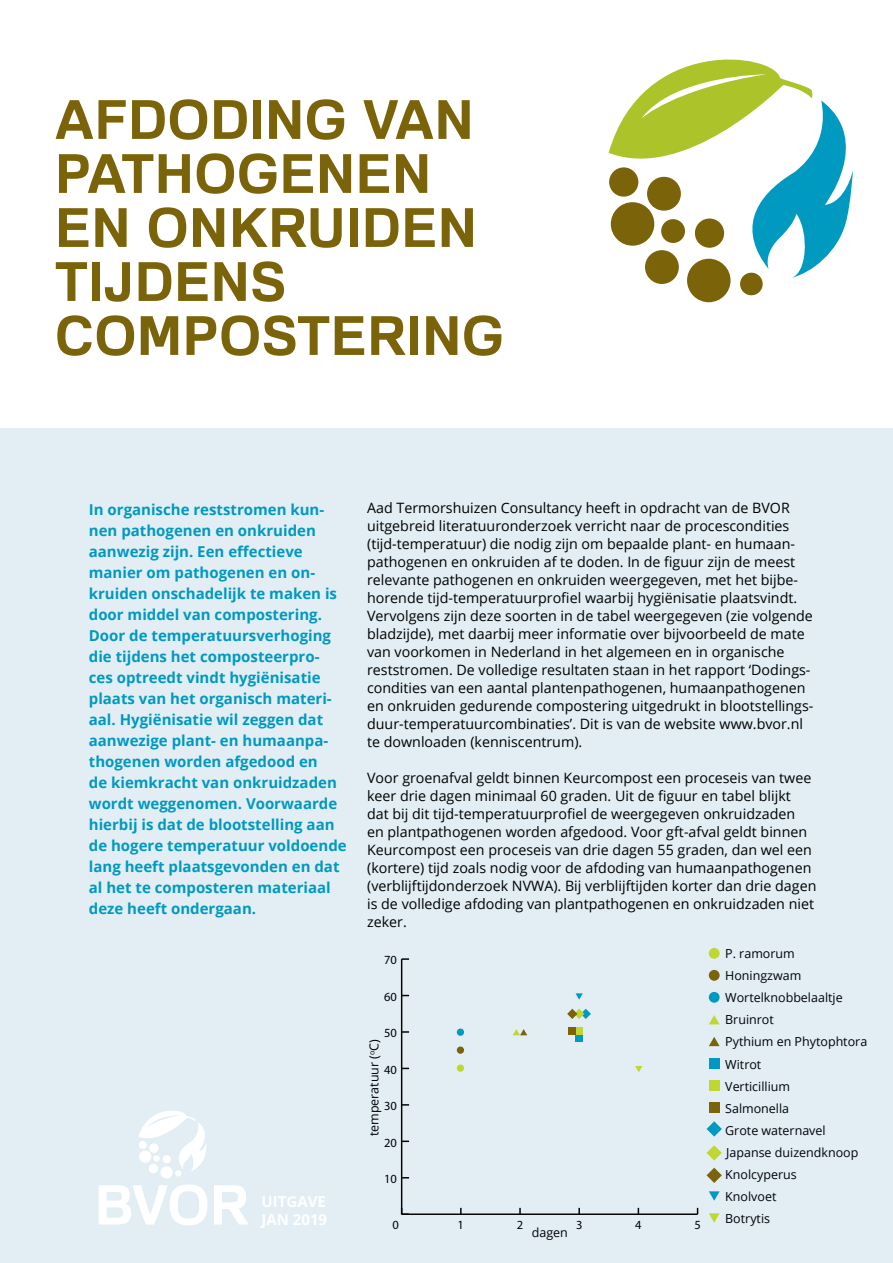
<style>
.page{position:relative;width:893px;height:1263px;background:#fff}
.page>*{position:absolute;margin:0;border:0;box-sizing:border-box;transform-origin:0 0}
.t1{font:700 54px/54px "Familiar Pro";letter-spacing:.01em;color:#7a6308}
.t2{font:700 15px/21px "Open Sans";color:#0099c0}
.t3{font:700 15px/18px "Open Sans";color:#fff}
.t4{font:14.25px/18px "Open Sans";color:#000}
.t5{font:12.45px/22px "Open Sans";color:#000108}
.t6{font:12.45px "Myriad Pro";color:#000108}
</style>
<div class="page">
<div style="left:0;top:428px;width:893px;height:835px;background:#e2eef4"></div>
<div style="left:687px;top:259px;width:43px;height:43px;background:#7a6308;border-radius:50%"></div>
<div style="left:740px;top:273px;width:23px;height:22px;background:#7a6308;border-radius:50%"></div>
<svg style="left:609px;top:60px;width:244px;height:223px"></svg>
<div style="left:160px;top:1166px;width:13px;height:12px;background:#fff;border-radius:50%"></div>
<div style="left:175px;top:1170px;width:7px;height:6px;background:#fff;border-radius:50%"></div>
<svg style="left:99px;top:1184px;width:108px;height:41px"></svg>
<svg style="left:214px;top:1185px;width:34px;height:39px"></svg>
<svg style="left:139px;top:1111px;width:68px;height:62px"></svg>
<hr style="left:402px;top:1213px;width:296px;height:2px;background:#000">
<svg style="left:460px;top:1208px;width:2px;height:6px"></svg>
<svg style="left:519px;top:1208px;width:2px;height:6px"></svg>
<hr style="left:401px;top:959px;width:1px;height:255px;background:#000">
<svg style="left:401px;top:1208px;width:8px;height:7px"></svg>
<svg style="left:402px;top:1140px;width:7px;height:2px"></svg>
<svg style="left:402px;top:1031px;width:7px;height:2px"></svg>
<svg style="left:402px;top:958px;width:7px;height:2px"></svg>
<svg style="left:513px;top:1029px;width:14px;height:6px"></svg>
<div style="left:457px;top:1064px;width:7px;height:8px;background:#bfd730;border-radius:50%"></div>
<div style="left:457px;top:1046px;width:7px;height:8px;background:#7a630a;border-radius:50%"></div>
<div style="left:457px;top:1028px;width:7px;height:8px;background:#0099c1;border-radius:50%"></div>
<div style="left:709px;top:948px;width:11px;height:11px;background:#bfd730;border-radius:50%"></div>
<div style="left:709px;top:970px;width:11px;height:11px;background:#7a630a;border-radius:50%"></div>
<div style="left:709px;top:992px;width:11px;height:11px;background:#0099c1;border-radius:50%"></div>
<svg style="left:709px;top:1015px;width:11px;height:9px"></svg>
<svg style="left:709px;top:1037px;width:11px;height:9px"></svg>
<div style="left:575px;top:1034px;width:8px;height:8px;background:#0099c1"></div>
<div style="left:709px;top:1058px;width:11px;height:11px;background:#0099c1"></div>
<div style="left:709px;top:1080px;width:11px;height:11px;background:#bfd730"></div>
<div style="left:709px;top:1102px;width:11px;height:11px;background:#7a630a"></div>
<svg style="left:707px;top:1121px;width:15px;height:15px"></svg>
<svg style="left:707px;top:1145px;width:15px;height:15px"></svg>
<svg style="left:707px;top:1168px;width:15px;height:15px"></svg>
<div style="left:576px;top:1027px;width:7px;height:7px;background:#bfd730"></div>
<div style="left:569px;top:1027px;width:7px;height:7px;background:#7a630a"></div>
<svg style="left:567px;top:1009px;width:24px;height:10px"></svg>
<svg style="left:575px;top:993px;width:8px;height:7px"></svg>
<svg style="left:709px;top:1191px;width:11px;height:10px"></svg>
<svg style="left:709px;top:1213px;width:11px;height:10px"></svg>
<svg style="left:635px;top:1066px;width:7px;height:6px"></svg>
<h1 class="t1" style="left:55px;top:92px;width:450px">AFDODING VAN<br>PATHOGENEN<br>EN ONKRUIDEN<br>TIJDENS<br>COMPOSTERING</h1>
<p class="t2" style="left:89px;top:499px;width:259px">In organische reststromen kun&shy;nen pathogenen en onkruiden aanwezig zijn. Een effectieve manier om pathogenen en on&shy;kruiden onschadelijk te maken is door middel van compostering.<br>Door de temperatuursverhoging die tijdens het composteerpro&shy;ces optreedt vindt hygiënisatie plaats van het organisch materi&shy;aal. Hygiënisatie wil zeggen dat aanwezige plant- en humaanpa&shy;thogenen worden afgedood en<br>de kiemkracht van onkruidzaden wordt weggenomen. Voorwaarde hierbij is dat de blootstelling aan de hogere temperatuur voldoende lang heeft plaatsgevonden en dat al het te composteren materiaal deze heeft ondergaan.</p>
<p class="t3" style="left:261px;top:1192px;width:67px">UITGAVE<br>JAN 2019</p>
<p class="t4" style="left:367px;top:498px;width:448px">Aad Termorshuizen Consultancy heeft in opdracht van de BVOR uitgebreid literatuuronderzoek verricht naar de procescondities (tijd-temperatuur) die nodig zijn om bepaalde plant- en humaan&shy;pathogenen en onkruiden af te doden. In de figuur zijn de meest relevante pathogenen en onkruiden weergegeven, met het bijbe&shy;horende tijd-temperatuurprofiel waarbij hygiënisatie plaatsvindt.<br>Vervolgens zijn deze soorten in de tabel weergegeven (zie volgende bladzijde), met daarbij meer informatie over bijvoorbeeld de mate van voorkomen in Nederland in het algemeen en in organische reststromen. De volledige resultaten staan in het rapport ‘Dodings&shy;condities van een aantal plantenpathogenen, humaanpathogenen en onkruiden gedurende compostering uitgedrukt in blootstellings&shy;duur-temperatuurcombinaties’. Dit is van de website www.bvor.nl te downloaden (kenniscentrum).</p>
<p class="t4" style="left:367px;top:768px;width:451px">Voor groenafval geldt binnen Keurcompost een proceseis van twee keer drie dagen minimaal 60 graden. Uit de figuur en tabel blijkt<br>dat bij dit tijd-temperatuurprofiel de weergegeven onkruidzaden<br>en plantpathogenen worden afgedood. Voor gft-afval geldt binnen Keurcompost een proceseis van drie dagen 55 graden, dan wel een (kortere) tijd zoals nodig voor de afdoding van humaanpathogenen (verblijftijdonderzoek NVWA). Bij verblijftijden korter dan drie dagen is de volledige afdoding van plantpathogenen en onkruidzaden niet zeker.</p>
<p class="t6" style="left:384px;top:952px;width:14px">70</p>
<p class="t6" style="left:384px;top:989px;width:14px">60</p>
<p class="t6" style="left:384px;top:1025px;width:14px">50</p>
<p class="t5" style="left:363px;top:1136px;width:99px;rotate:-90deg">temperatuur (<sup>o</sup>C)</p>
<p class="t6" style="left:384px;top:1062px;width:14px">40</p>
<p class="t6" style="left:384px;top:1098px;width:14px">30</p>
<p class="t6" style="left:384px;top:1135px;width:14px">20</p>
<p class="t6" style="left:384px;top:1171px;width:14px">10</p>
<p class="t6" style="left:393px;top:1217px;width:8px">0</p>
<p class="t6" style="left:458px;top:1217px;width:8px">1</p>
<p class="t6" style="left:517px;top:1217px;width:8px">2</p>
<p class="t6" style="left:576px;top:1217px;width:8px">3</p>
<p class="t6" style="left:635px;top:1217px;width:8px">4</p>
<p class="t6" style="left:694px;top:1217px;width:8px">5</p>
<p class="t5" style="left:532px;top:1221px;width:38px">dagen</p>
<p class="t5" style="left:725px;top:942px;width:71px">P. ramorum</p>
<p class="t5" style="left:725px;top:964px;width:78px">Honingzwam</p>
<p class="t5" style="left:725px;top:986px;width:119px">Wortelknobbelaaltje</p>
<p class="t5" style="left:725px;top:1008px;width:50px">Bruinrot</p>
<p class="t5" style="left:725px;top:1030px;width:144px">Pythium en Phytophtora</p>
<p class="t5" style="left:725px;top:1053px;width:66px">Witrot<br>Verticillium</p>
<p class="t5" style="left:725px;top:1097px;width:65px">Salmonella</p>
<p class="t5" style="left:725px;top:1119px;width:102px">Grote waternavel</p>
<p class="t5" style="left:726px;top:1141px;width:134px">Japanse duizendknoop</p>
<p class="t5" style="left:725px;top:1163px;width:73px">Knolcyperus<br>Knolvoet</p>
<p class="t5" style="left:725px;top:1207px;width:46px">Botrytis</p>
</div>
